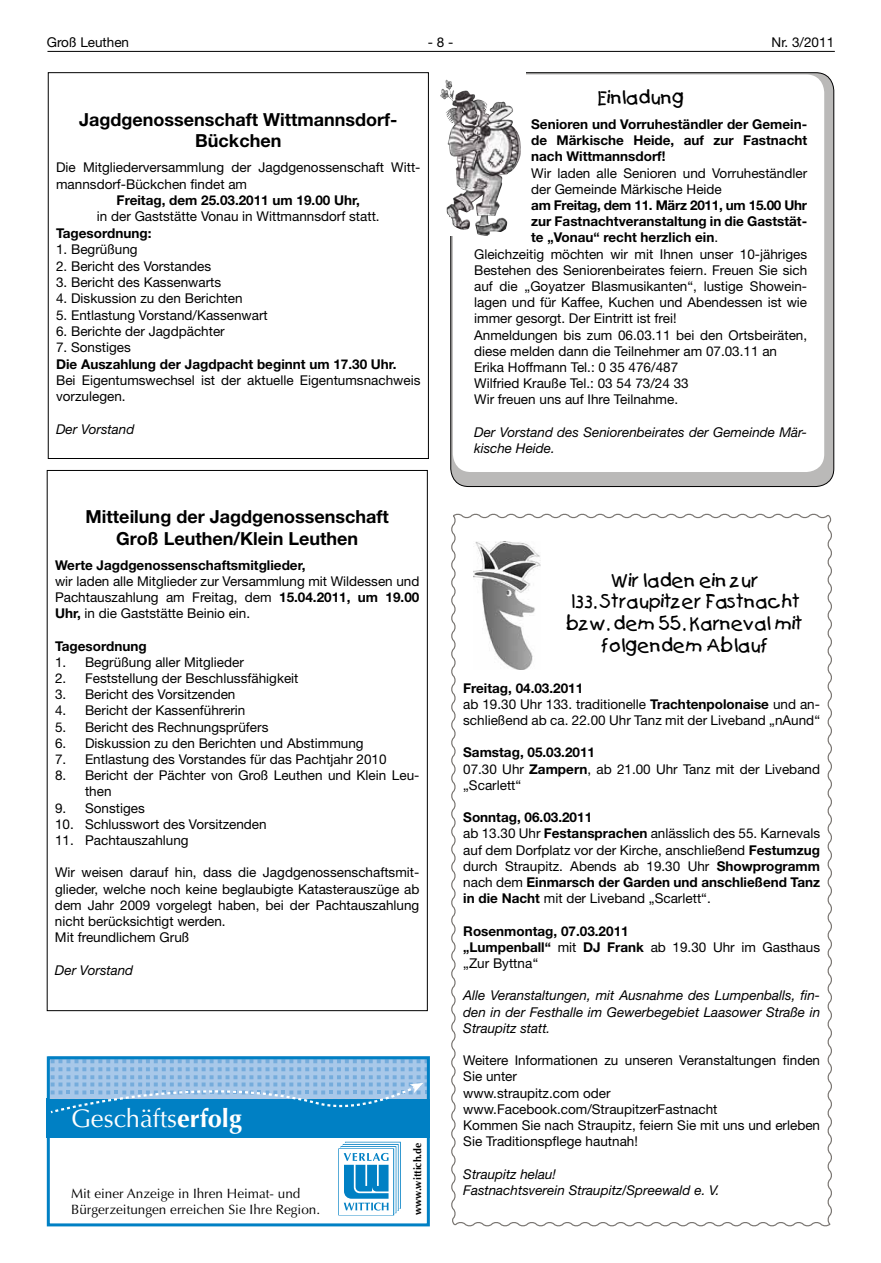
<style>
.page{position:relative;width:881px;height:1263px;background:#fff}
.page>*{position:absolute;margin:0;border:0;box-sizing:border-box;transform-origin:0 0}
.t1{font:25.5px "Optima LT";color:#fff}
.t2{font:700 18px/21.8px "Helvetica Neue LT";color:#000;text-align:center}
.t3{font:18px/21.6px "Kids";color:#000;text-align:center}
.t4{font:13.5px/16.2px "Helvetica Neue LT";color:#000}
.t5{font:700 13.5px/16.2px "Helvetica Neue LT";color:#000;text-align:justify}
.t6{font:italic 13.5px/16.2px "Helvetica Neue LT";color:#000}
.t7{font:13.5px/16.2px "Optima LT";color:#000}
.t8{font:700 13.5px "Helvetica Neue LT";letter-spacing:-.02em;color:#000}
.t9{font:700 10.5px "Optima LT";color:#000}
.s1{font-weight:700}
.s2{font-weight:400}
</style>
<div class="page">
<hr style="left:47px;top:51px;width:787px;height:1px;background:#000">
<div style="left:48px;top:72px;width:380px;height:387px;border:1px solid #000"></div>
<div style="left:450px;top:73px;width:383px;height:413px;background:#bab9b8;border-radius:18px"></div>
<div style="left:452px;top:75px;width:371px;height:397px;background:#fff;border-radius:18px"></div>
<svg style="left:446px;top:73px;width:79px;height:163px"></svg>
<img style="left:440px;top:80px;width:26px;height:137px">
<svg style="left:451px;top:513px;width:381px;height:714px"></svg>
<div style="left:47px;top:1098px;width:382px;height:39px;background:#0080c4"></div>
<svg style="left:51px;top:1060px;width:374px;height:54px"></svg>
<svg style="left:338px;top:1142px;width:62px;height:73px"></svg>
<div style="left:47px;top:1056px;width:382px;height:170px;border:3px solid #0080c4"></div>
<p class="t4" style="left:47px;top:34px;width:84px">Groß Leuthen</p>
<p class="t4" style="left:427px;top:34px;width:27px">- 8 -</p>
<p class="t4" style="left:771px;top:34px;width:64px">Nr. 3/2011</p>
<h2 class="t2" style="left:79px;top:108px;width:320px">Jagdgenossenschaft Wittmannsdorf-<br>Bückchen</h2>
<p class="t4" style="left:56px;top:159px;width:366px">Die Mitgliederversammlung der Jagdgenossenschaft Witt&shy;mannsdorf-Bückchen findet am</p>
<p class="t5" style="left:117px;top:192px;width:245px">Freitag, dem 25.03.2011 um 19.00 Uhr,</p>
<p class="t4" style="left:97px;top:208px;width:284px">in der Gaststätte Vonau in Wittmannsdorf statt.</p>
<p class="t5" style="left:56px;top:225px;width:97px">Tagesordnung:</p>
<p class="t4" style="left:56px;top:241px;width:83px">1. Begrüßung</p>
<p class="t4" style="left:56px;top:257px;width:157px">2. Bericht des Vorstandes</p>
<p class="t4" style="left:56px;top:274px;width:167px">3. Bericht des Kassenwarts</p>
<p class="t4" style="left:56px;top:290px;width:188px">4. Diskussion zu den Berichten</p>
<p class="t4" style="left:56px;top:306px;width:213px">5. Entlastung Vorstand/Kassenwart</p>
<p class="t4" style="left:56px;top:323px;width:170px">6. Berichte der Jagdpächter</p>
<p class="t4" style="left:56px;top:339px;width:76px">7. Sonstiges</p>
<p class="t5" style="left:56px;top:355px;width:342px">Die Auszahlung der Jagdpacht beginnt um 17.30 Uhr.</p>
<p class="t4" style="left:56px;top:372px;width:366px">Bei Eigentumswechsel ist der aktuelle Eigentumsnachweis vorzulegen.</p>
<p class="t6" style="left:56px;top:421px;width:80px">Der Vorstand</p>
<h2 class="t2" style="left:86px;top:506px;width:304px">Mitteilung der Jagdgenossenschaft<br>Groß Leuthen/Klein Leuthen</h2>
<p class="t5" style="left:55px;top:556px;width:252px">Werte Jagdgenossenschaftsmitglieder,</p>
<p class="t4" style="left:55px;top:573px;width:366px;text-align:justify">wir laden alle Mitglieder zur Versammlung mit Wildessen und Pachtauszahlung am Freitag, dem <span class="s1">15.04.2011, um 19.00<br>Uhr,</span> in die Gaststätte Beinio ein.</p>
<p class="t5" style="left:55px;top:637px;width:93px">Tagesordnung</p>
<p class="t4" style="left:55px;top:654px;width:190px">1. Begrüßung aller Mitglieder</p>
<p class="t4" style="left:55px;top:670px;width:245px">2. Feststellung der Beschlussfähigkeit</p>
<p class="t4" style="left:55px;top:686px;width:182px">3. Bericht des Vorsitzenden</p>
<p class="t4" style="left:55px;top:702px;width:192px">4. Bericht der Kassenführerin</p>
<p class="t4" style="left:55px;top:718px;width:215px">5. Bericht des Rechnungsprüfers</p>
<p class="t4" style="left:55px;top:735px;width:310px">6. Diskussion zu den Berichten und Abstimmung</p>
<p class="t4" style="left:55px;top:751px;width:333px">7. Entlastung des Vorstandes für das Pachtjahr 2010</p>
<p class="t4" style="left:85px;top:767px;width:336px;text-indent:-30px">8. Bericht der Pächter von Groß Leuthen und Klein Leu&shy;then</p>
<p class="t4" style="left:55px;top:799px;width:91px">9. Sonstiges</p>
<p class="t4" style="left:55px;top:816px;width:213px">10. Schlusswort des Vorsitzenden</p>
<p class="t4" style="left:55px;top:832px;width:135px">11. Pachtauszahlung</p>
<p class="t4" style="left:55px;top:864px;width:366px">Wir weisen darauf hin, dass die Jagdgenossenschaftsmit&shy;glieder, welche noch keine beglaubigte Katasterauszüge ab dem Jahr 2009 vorgelegt haben, bei der Pachtauszahlung nicht berücksichtigt werden.<br>Mit freundlichem Gruß</p>
<p class="t6" style="left:55px;top:961px;width:80px">Der Vorstand</p>
<h1 class="t1" style="left:71px;top:1103px;width:172px">Geschäfts<span class="s1">erfolg</span></h1>
<p class="t7" style="left:71px;top:1185px;width:250px">Mit einer Anzeige in Ihren Heimat- und<br>Bürgerzeitungen erreichen Sie Ihre Region.</p>
<p class="t9" style="left:411px;top:1215px;width:74px;rotate:-90deg">www.wittich.de</p>
<h2 class="t3" style="left:597px;top:87px;width:88px">Einladung</h2>
<p class="t5" style="left:531px;top:116px;width:277px">Senioren und Vorruheständler der Gemein&shy;de Märkische Heide, auf zur Fastnacht nach Wittmannsdorf!</p>
<p class="t4" style="left:531px;top:164px;width:277px">Wir laden alle Senioren und Vorruheständler der Gemeinde Märkische Heide</p>
<p class="t8" style="left:531px;top:197px;width:277px">am Freitag, dem 11. März 2011, um 15.00 Uhr</p>
<p class="t5" style="left:531px;top:213px;width:277px">zur Fastnachtveranstaltung in die Gaststät-</p>
<p class="t5" style="left:531px;top:229px;width:188px">te „Vonau“ recht herzlich ein<span class="s2">.</span></p>
<p class="t4" style="left:474px;top:245px;width:334px">Gleichzeitig möchten wir mit Ihnen unser 10-jähriges</p>
<p class="t4" style="left:474px;top:262px;width:334px">Bestehen des Seniorenbeirates feiern. Freuen Sie sich</p>
<p class="t4" style="left:474px;top:278px;width:334px">auf die „Goyatzer Blasmusikanten“, lustige Showein-</p>
<p class="t4" style="left:474px;top:294px;width:334px">lagen und für Kaffee, Kuchen und Abendessen ist wie</p>
<p class="t4" style="left:474px;top:310px;width:204px">immer gesorgt. Der Eintritt ist frei!</p>
<p class="t4" style="left:474px;top:326px;width:334px">Anmeldungen bis zum 06.03.11 bei den Ortsbeiräten,</p>
<p class="t4" style="left:474px;top:343px;width:304px">diese melden dann die Teilnehmer am 07.03.11 an</p>
<p class="t4" style="left:474px;top:359px;width:205px">Erika Hoffmann Tel.: 0 35 476/487</p>
<p class="t4" style="left:474px;top:375px;width:216px">Wilfried Krauße Tel.: 03 54 73/24 33</p>
<p class="t4" style="left:474px;top:391px;width:205px">Wir freuen uns auf Ihre Teilnahme.</p>
<p class="t6" style="left:474px;top:424px;width:334px">Der Vorstand des Seniorenbeirates der Gemeinde Mär&shy;kische Heide.</p>
<h2 class="t3" style="left:566px;top:570px;width:237px">Wir laden ein zur<br>133. Straupitzer Fastnacht bzw. dem 55. Karneval mit folgendem Ablauf</h2>
<p class="t4" style="left:463px;top:679px;width:358px"><span class="s1">Freitag, 04.03.2011<br></span>ab 19.30 Uhr 133. traditionelle <span class="s1">Trachtenpolonaise</span> und an&shy;schließend ab ca. 22.00 Uhr Tanz mit der Liveband „nAund“</p>
<p class="t4" style="left:463px;top:744px;width:358px"><span class="s1">Samstag, 05.03.2011<br></span>07.30 Uhr <span class="s1">Zampern</span>, ab 21.00 Uhr Tanz mit der Liveband „Scarlett“</p>
<p class="t4" style="left:463px;top:809px;width:358px"><span class="s1">Sonntag, 06.03.2011<br></span>ab 13.30 Uhr <span class="s1">Festansprachen</span> anlässlich des 55. Karnevals auf dem Dorfplatz vor der Kirche, anschließend <span class="s1">Festumzug </span>durch Straupitz. Abends ab 19.30 Uhr <span class="s1">Showprogramm </span>nach dem <span class="s1">Einmarsch der Garden und anschließend Tanz in die Nacht</span> mit der Liveband „Scarlett“.</p>
<p class="t5" style="left:463px;top:922px;width:358px;text-align:left">Rosenmontag, 07.03.2011<br>„Lumpenball“ <span class="s2">mit</span> DJ Frank <span class="s2">ab 19.30 Uhr im Gasthaus „Zur Byttna‘‘</span></p>
<p class="t6" style="left:463px;top:987px;width:358px;text-align:justify">Alle Veranstaltungen, mit Ausnahme des Lumpenballs, fin&shy;den in der Festhalle im Gewerbegebiet Laasower Straße in Straupitz statt.</p>
<p class="t4" style="left:463px;top:1052px;width:358px">Weitere Informationen zu unseren Veranstaltungen finden Sie unter<br>www.straupitz.com oder www.Facebook.com/StraupitzerFastnacht<br>Kommen Sie nach Straupitz, feiern Sie mit uns und erleben Sie Traditionspflege hautnah!</p>
<p class="t6" style="left:463px;top:1165px;width:257px">Straupitz helau!<br>Fastnachtsverein Straupitz/Spreewald e. V.</p>
</div>
